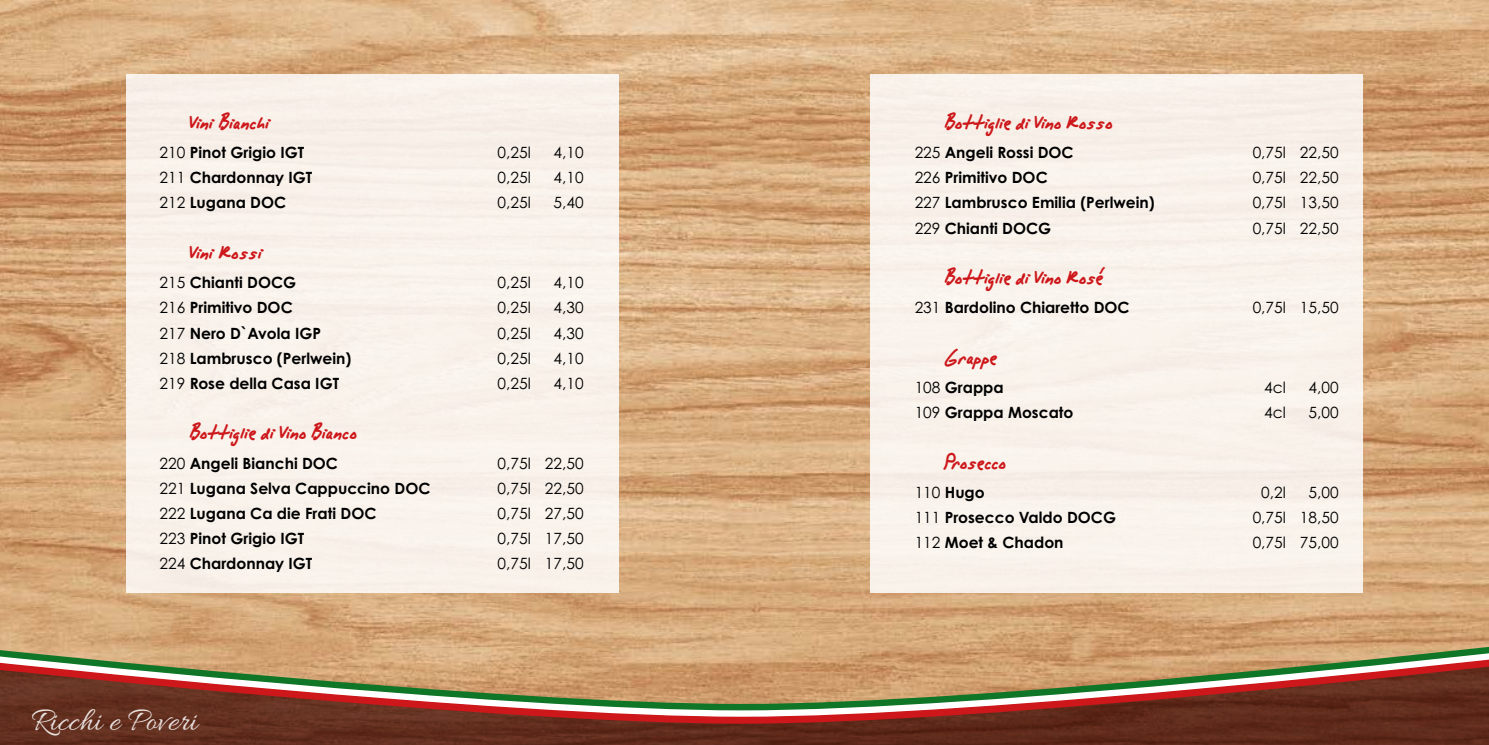
<style>
.page{position:relative;width:1489px;height:745px;background:#fff}
.page>*{position:absolute;margin:0;border:0;box-sizing:border-box;transform-origin:0 0}
.t1{font:33.75px "Allura";color:#fff}
.t2{font:28.75px "Alpha Mack AOE";color:#cd171a}
.t3{font:700 15.5px "Century Gothic Pro";color:#000}
.t4{font:15.5px "Century Gothic Pro";color:#000}
.s1{font-weight:400}
</style>
<div class="page">
<img style="left:0;top:0;width:1488px;height:638px">
<svg style="left:0;top:638px;width:1488px;height:106px;background:#6e3b27"></svg>
<svg style="left:0;top:641px;width:1488px;height:7px;background:#d3a476"></svg>
<svg style="left:0;top:648px;width:1488px;height:6px;background:#cea677"></svg>
<svg style="left:0;top:654px;width:1488px;height:72px;background:#9d7051"></svg>
<div style="left:126px;top:74px;width:492px;height:518px;background:#f8f2eb"></div>
<div style="left:870px;top:74px;width:492px;height:518px;background:#f9f2eb"></div>
<h2 class="t2" style="left:190px;top:105px;width:83px">Vini Bianchi</h2>
<p class="t3" style="left:160px;top:143px;width:146px"><span class="s1">210</span> Pinot Grigio IGT</p>
<p class="t4" style="left:497px;top:143px;width:35px">0,25l</p>
<p class="t4" style="left:553px;top:143px;width:32px">4,10</p>
<p class="t3" style="left:160px;top:168px;width:154px"><span class="s1">211</span> Chardonnay IGT</p>
<p class="t4" style="left:497px;top:168px;width:35px">0,25l</p>
<p class="t4" style="left:553px;top:168px;width:32px">4,10</p>
<p class="t3" style="left:160px;top:193px;width:128px"><span class="s1">212</span> Lugana DOC</p>
<p class="t4" style="left:497px;top:193px;width:35px">0,25l</p>
<p class="t4" style="left:553px;top:193px;width:32px">5,40</p>
<h2 class="t2" style="left:190px;top:235px;width:75px">Vini Rossi</h2>
<p class="t3" style="left:160px;top:273px;width:138px"><span class="s1">215</span> Chianti DOCG</p>
<p class="t4" style="left:497px;top:273px;width:35px">0,25l</p>
<p class="t4" style="left:553px;top:273px;width:32px">4,10</p>
<p class="t3" style="left:160px;top:298px;width:135px"><span class="s1">216</span> Primitivo DOC</p>
<p class="t4" style="left:497px;top:298px;width:35px">0,25l</p>
<p class="t4" style="left:553px;top:298px;width:32px">4,30</p>
<p class="t3" style="left:160px;top:323px;width:163px"><span class="s1">217</span> Nero D`Avola IGP</p>
<p class="t4" style="left:497px;top:323px;width:35px">0,25l</p>
<p class="t4" style="left:553px;top:323px;width:32px">4,30</p>
<p class="t3" style="left:160px;top:348px;width:193px"><span class="s1">218</span> Lambrusco (Perlwein)</p>
<p class="t4" style="left:497px;top:348px;width:35px">0,25l</p>
<p class="t4" style="left:553px;top:348px;width:32px">4,10</p>
<p class="t3" style="left:160px;top:373px;width:181px"><span class="s1">219</span> Rose della Casa IGT</p>
<p class="t4" style="left:497px;top:373px;width:35px">0,25l</p>
<p class="t4" style="left:553px;top:373px;width:32px">4,10</p>
<h2 class="t2" style="left:190px;top:416px;width:169px">Bottiglie di Vino Bianco</h2>
<p class="t3" style="left:160px;top:453px;width:180px"><span class="s1">220</span> Angeli Bianchi DOC</p>
<p class="t4" style="left:497px;top:453px;width:87px">0,75l 22,50</p>
<p class="t3" style="left:160px;top:478px;width:272px"><span class="s1">221</span> Lugana Selva Cappuccino DOC</p>
<p class="t4" style="left:497px;top:478px;width:87px">0,75l 22,50</p>
<p class="t3" style="left:160px;top:503px;width:218px"><span class="s1">222</span> Lugana Ca die Frati DOC</p>
<p class="t4" style="left:497px;top:503px;width:87px">0,75l 27,50</p>
<p class="t3" style="left:160px;top:528px;width:146px"><span class="s1">223</span> Pinot Grigio IGT</p>
<p class="t4" style="left:497px;top:528px;width:87px">0,75l 17,50</p>
<p class="t3" style="left:160px;top:553px;width:154px"><span class="s1">224</span> Chardonnay IGT</p>
<p class="t4" style="left:497px;top:554px;width:87px">0,75l 17,50</p>
<h1 class="t1" style="left:32px;top:701px;width:167px">Ricchi e Poveri</h1>
<h2 class="t2" style="left:944px;top:105px;width:170px">Bottiglie di Vino Rosso</h2>
<p class="t3" style="left:914px;top:143px;width:160px"><span class="s1">225</span> Angeli Rossi DOC</p>
<p class="t4" style="left:1252px;top:143px;width:87px">0,75l 22,50</p>
<p class="t3" style="left:914px;top:168px;width:135px"><span class="s1">226</span> Primitivo DOC</p>
<p class="t4" style="left:1252px;top:168px;width:87px">0,75l 22,50</p>
<p class="t3" style="left:914px;top:193px;width:241px"><span class="s1">227</span> Lambrusco Emilia (Perlwein)</p>
<p class="t4" style="left:1252px;top:193px;width:87px">0,75l 13,50</p>
<p class="t3" style="left:914px;top:218px;width:138px"><span class="s1">229</span> Chianti DOCG</p>
<p class="t4" style="left:1252px;top:218px;width:87px">0,75l 22,50</p>
<h2 class="t2" style="left:944px;top:260px;width:160px">Bottiglie di Vino Rosé</h2>
<p class="t3" style="left:914px;top:298px;width:216px"><span class="s1">231</span> Bardolino Chiaretto DOC</p>
<p class="t4" style="left:1252px;top:298px;width:87px">0,75l 15,50</p>
<h2 class="t2" style="left:944px;top:340px;width:54px">Grappe</h2>
<p class="t3" style="left:914px;top:377px;width:91px"><span class="s1">108</span> Grappa</p>
<p class="t4" style="left:1263px;top:378px;width:23px">4cl</p>
<p class="t4" style="left:1308px;top:378px;width:32px">4,00</p>
<p class="t3" style="left:914px;top:403px;width:160px"><span class="s1">109</span> Grappa Moscato</p>
<p class="t4" style="left:1263px;top:403px;width:23px">4cl</p>
<p class="t4" style="left:1308px;top:403px;width:32px">5,00</p>
<h2 class="t2" style="left:944px;top:445px;width:63px">Prosecco</h2>
<p class="t3" style="left:914px;top:482px;width:72px"><span class="s1">110</span> Hugo</p>
<p class="t4" style="left:1261px;top:482px;width:26px">0,2l</p>
<p class="t4" style="left:1308px;top:482px;width:32px">5,00</p>
<p class="t3" style="left:914px;top:507px;width:203px"><span class="s1">111</span> Prosecco Valdo DOCG</p>
<p class="t4" style="left:1252px;top:508px;width:87px">0,75l 18,50</p>
<p class="t3" style="left:914px;top:532px;width:150px"><span class="s1">112</span> Moet &amp; Chadon</p>
<p class="t4" style="left:1252px;top:533px;width:87px">0,75l 75,00</p>
</div>
